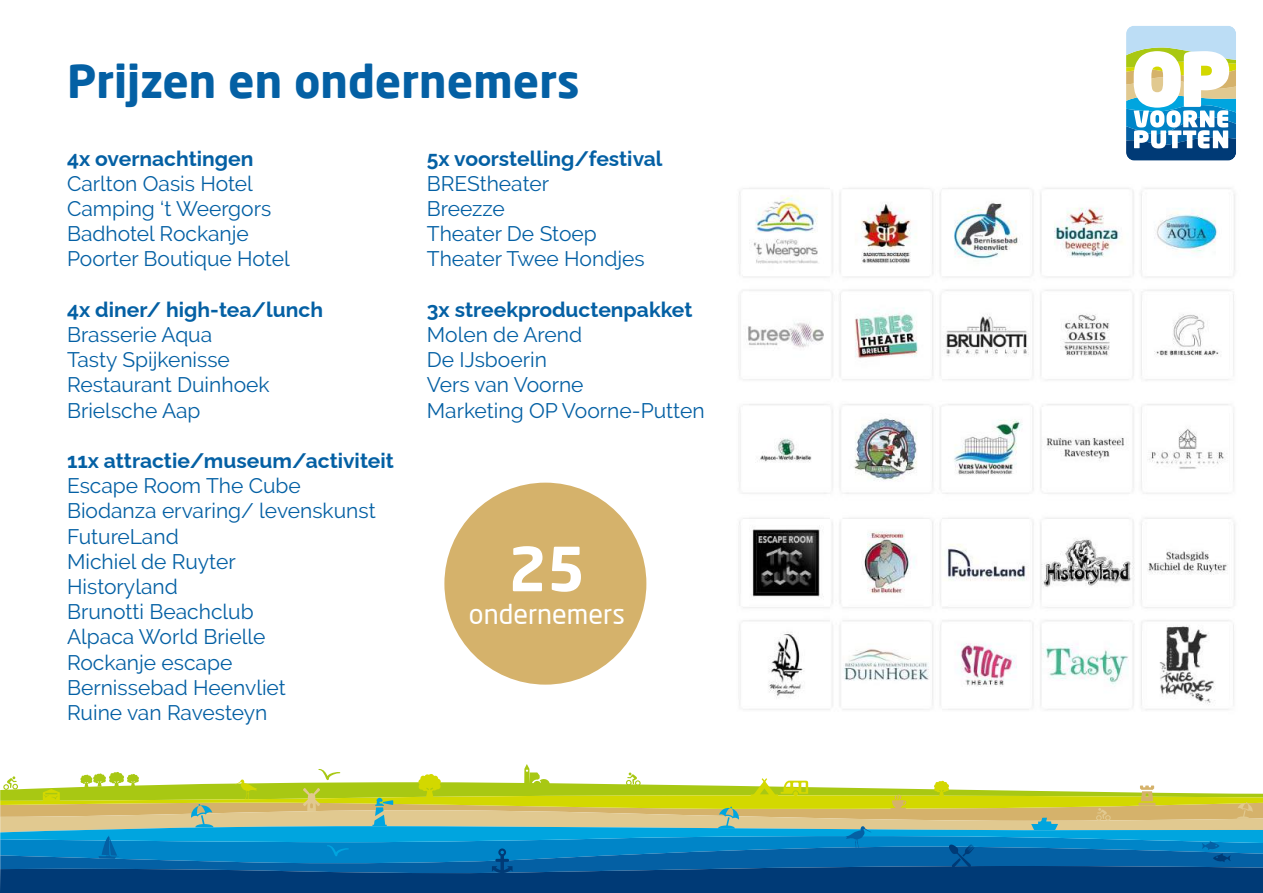
<style>
.page{position:relative;width:1263px;height:893px;background:#fff}
.page>*{position:absolute;margin:0;border:0;box-sizing:border-box;transform-origin:0 0}
.t1{font:700 60px "Neo Sans Pro";color:#fff}
.t2{font:700 45px "Neo Sans Pro";color:#0460a4}
.t3{font:27px "Neo Sans Pro";color:#fff}
.t4{font:21px/25.2px "Raleway";color:#0460a4}
.t5{font:100 21px "Raleway";color:#0460a4}
</style>
<div class="page">
<svg style="left:0;top:764px;width:1263px;height:129px"></svg>
<svg style="left:1126px;top:26px;width:110px;height:135px"></svg>
<img style="left:739px;top:188px;width:496px;height:522px">
<div style="left:444px;top:483px;width:202px;height:202px;background:#d5b26b;border-radius:50%"></div>
<h2 class="t2" style="left:67px;top:53px;width:514px">Prijzen en ondernemers</h2>
<p class="t5" style="left:67px;top:141px;width:188px">4x overnachtingen</p>
<p class="t4" style="left:67px;top:171px;width:224px">Carlton Oasis Hotel<br>Camping ‘t Weergors<br>Badhotel Rockanje<br>Poorter Boutique Hotel</p>
<p class="t5" style="left:67px;top:293px;width:257px">4x diner/ high-tea/lunch</p>
<p class="t4" style="left:67px;top:322px;width:204px">Brasserie Aqua<br>Tasty Spijkenisse<br>Restaurant Duinhoek<br>Brielsche Aap</p>
<p class="t5" style="left:67px;top:444px;width:328px">11x attractie/museum/activiteit</p>
<p class="t4" style="left:67px;top:473px;width:310px">Escape Room The Cube<br>Biodanza ervaring/ levenskunst<br>FutureLand<br>Michiel de Ruyter<br>Historyland<br>Brunotti Beachclub<br>Alpaca World Brielle<br>Rockanje escape<br>Bernissebad Heenvliet<br>Ruine van Ravesteyn</p>
<p class="t5" style="left:427px;top:141px;width:237px">5x voorstelling/festival</p>
<p class="t4" style="left:427px;top:171px;width:219px">BREStheater<br>Breezze<br>Theater De Stoep<br>Theater Twee Hondjes</p>
<p class="t5" style="left:427px;top:293px;width:267px">3x streekproductenpakket</p>
<p class="t4" style="left:427px;top:322px;width:279px">Molen de Arend<br>De IJsboerin<br>Vers van Voorne<br>Marketing OP Voorne-Putten</p>
<h1 class="t1" style="left:508px;top:530px;width:79px">25</h1>
<p class="t3" style="left:469px;top:597px;width:158px">ondernemers</p>
</div>
